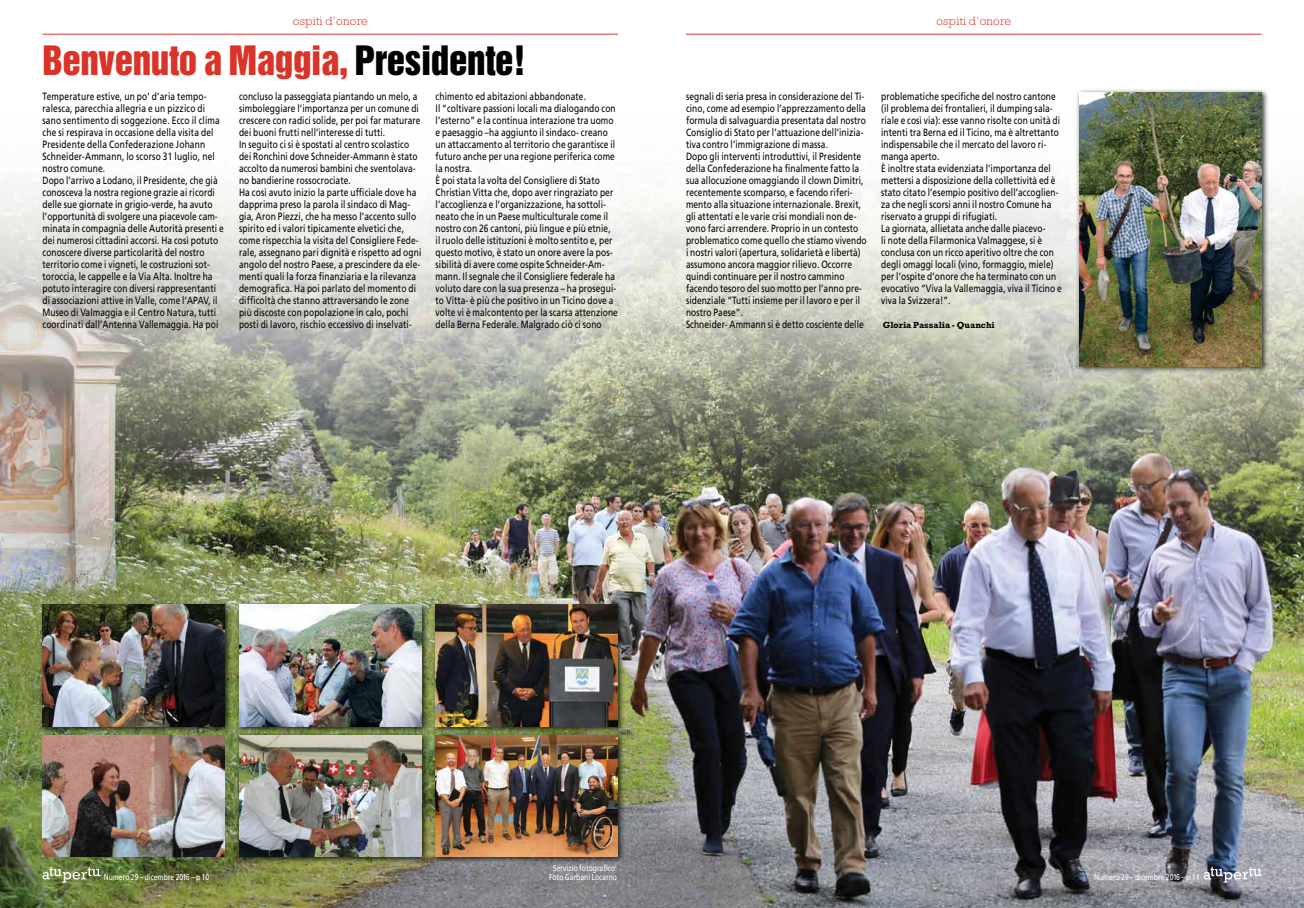
<style>
.page{position:relative;width:1304px;height:908px;background:#fff}
.page>*{position:absolute;margin:0;border:0;box-sizing:border-box;transform-origin:0 0}
.t1{font:37px "Helvetica Inserat LT Std";letter-spacing:-.01em;color:#db3328}
.t2{font:300 12px "Rockwell Std";letter-spacing:.025em;color:#db3328}
.t3{font:10.5px/12px "Frutiger LT Std";letter-spacing:.01em;color:#000;scale:.8 1}
.t4{font:700 9px "Rockwell Std";color:#000}
.t5{font:8.5px/8.5px "Frutiger LT Std";color:#fff;text-align:center;scale:.8 1}
.s1{color:#000}
</style>
<div class="page">
<img style="left:0;top:188px;width:1304px;height:719px">
<hr style="left:43px;top:34px;width:575px;height:1px;background:#db3328">
<hr style="left:686px;top:34px;width:575px;height:1px;background:#db3328">
<svg style="left:1204px;top:866px;width:57px;height:16px"></svg>
<svg style="left:43px;top:866px;width:57px;height:16px"></svg>
<div style="left:1076px;top:89px;width:193px;height:284px;background:#000;opacity:.75"></div>
<img style="left:1079px;top:92px;width:182px;height:274px">
<div style="left:39px;top:601px;width:193px;height:132px;background:#000;opacity:.75"></div>
<img style="left:43px;top:604px;width:182px;height:122px">
<div style="left:236px;top:601px;width:193px;height:132px;background:#000;opacity:.75"></div>
<img style="left:239px;top:604px;width:182px;height:122px">
<div style="left:432px;top:601px;width:193px;height:132px;background:#000;opacity:.75"></div>
<img style="left:436px;top:604px;width:182px;height:122px">
<div style="left:236px;top:731px;width:193px;height:132px;background:#000;opacity:.75"></div>
<img style="left:239px;top:734px;width:182px;height:122px">
<div style="left:432px;top:731px;width:193px;height:132px;background:#000;opacity:.75"></div>
<img style="left:436px;top:734px;width:182px;height:122px">
<img style="left:43px;top:735px;width:182px;height:121px">
<p class="t2" style="left:293px;top:14px;width:76px">ospiti d’onore</p>
<p class="t2" style="left:936px;top:14px;width:76px">ospiti d’onore</p>
<h1 class="t1" style="left:43px;top:38px;width:485px">Benvenuto a Maggia, <span class="s1">Presidente!</span></h1>
<p class="t3" style="left:43px;top:90px;width:228px">Temperature estive, un po’ d’aria tempo&shy;ralesca, parecchia allegria e un pizzico di sano sentimento di soggezione. Ecco il clima che si respirava in occasione della visita del Presidente della Confederazione Johann Schneider-Ammann, lo scorso 31 luglio, nel nostro comune.<br>Dopo l’arrivo a Lodano, il Presidente, che già conosceva la nostra regione grazie ai ricordi delle sue giornate in grigio-verde, ha avuto l’opportunità di svolgere una piacevole cam&shy;minata in compagnia delle Autorità presenti e dei numerosi cittadini accorsi. Ha così potuto conoscere diverse particolarità del nostro territorio come i vigneti, le costruzioni sot&shy;toroccia, le cappelle e la Via Alta. Inoltre ha potuto interagire con diversi rappresentanti di associazioni attive in Valle, come l’APAV, il Museo di Valmaggia e il Centro Natura, tutti coordinati dall’Antenna Vallemaggia. Ha poi</p>
<p class="t3" style="left:239px;top:90px;width:229px">concluso la passeggiata piantando un melo, a simboleggiare l’importanza per un comune di crescere con radici solide, per poi far maturare dei buoni frutti nell’interesse di tutti.<br>In seguito ci si è spostati al centro scolastico dei Ronchini dove Schneider-Ammann è stato accolto da numerosi bambini che sventolava&shy;no bandierine rossocrociate.<br>Ha così avuto inizio la parte ufficiale dove ha dapprima preso la parola il sindaco di Mag&shy;gia, Aron Piezzi, che ha messo l’accento sullo spirito ed i valori tipicamente elvetici che, come rispecchia la visita del Consigliere Fede&shy;rale, assegnano pari dignità e rispetto ad ogni angolo del nostro Paese, a prescindere da ele&shy;menti quali la forza finanziaria e la rilevanza demografica. Ha poi parlato del momento di difficoltà che stanno attraversando le zone più discoste con popolazione in calo, pochi posti di lavoro, rischio eccessivo di inselvati-</p>
<p class="t3" style="left:436px;top:90px;width:229px">chimento ed abitazioni abbandonate.<br>Il “coltivare passioni locali ma dialogando con l’esterno” e la continua interazione tra uomo e paesaggio –ha aggiunto il sindaco- creano un attaccamento al territorio che garantisce il futuro anche per una regione periferica come la nostra.<br>È poi stata la volta del Consigliere di Stato Christian Vitta che, dopo aver ringraziato per l’accoglienza e l’organizzazione, ha sottoli&shy;neato che in un Paese multiculturale come il nostro con 26 cantoni, più lingue e più etnie, il ruolo delle istituzioni è molto sentito e, per questo motivo, è stato un onore avere la pos&shy;sibilità di avere come ospite Schneider-Am&shy;mann. Il segnale che il Consigliere federale ha voluto dare con la sua presenza – ha prosegui&shy;to Vitta- è più che positivo in un Ticino dove a volte vi è malcontento per la scarsa attenzione della Berna Federale. Malgrado ciò ci sono</p>
<p class="t3" style="left:686px;top:90px;width:227px">segnali di seria presa in considerazione del Ti&shy;cino, come ad esempio l’apprezzamento della formula di salvaguardia presentata dal nostro Consiglio di Stato per l’attuazione dell’inizia&shy;tiva contro l’immigrazione di massa.<br>Dopo gli interventi introduttivi, il Presidente della Confederazione ha finalmente fatto la sua allocuzione omaggiando il clown Dimitri, recentemente scomparso, e facendo riferi&shy;mento alla situazione internazionale. Brexit, gli attentati e le varie crisi mondiali non de&shy;vono farci arrendere. Proprio in un contesto problematico come quello che stiamo vivendo i nostri valori (apertura, solidarietà e libertà) assumono ancora maggior rilievo. Occorre quindi continuare per il nostro cammino facendo tesoro del suo motto per l’anno pre&shy;sidenziale “Tutti insieme per il lavoro e per il nostro Paese”.<br>Schneider- Ammann si è detto cosciente delle</p>
<p class="t3" style="left:881px;top:90px;width:227px">problematiche specifiche del nostro cantone (il problema dei frontalieri, il dumping sala&shy;riale e così via): esse vanno risolte con unità di intenti tra Berna ed il Ticino, ma è altrettanto indispensabile che il mercato del lavoro ri&shy;manga aperto.<br>È inoltre stata evidenziata l’importanza del mettersi a disposizione della collettività ed è stato citato l’esempio positivo dell’accoglien&shy;za che negli scorsi anni il nostro Comune ha riservato a gruppi di rifugiati.<br>La giornata, allietata anche dalle piacevo-<br>li note della Filarmonica Valmaggese, si è conclusa con un ricco aperitivo oltre che con degli omaggi locali (vino, formaggio, miele) per l’ospite d’onore che ha terminato con un evocativo “Viva la Vallemaggia, viva il Ticino e viva la Svizzera!”.</p>
<p class="t4" style="left:883px;top:320px;width:114px">Gloria Passalia - Quanchi</p>
<p class="t5" style="left:549px;top:863px;width:86px">Servizio fotografico:<br>Foto Garbani Locarno</p>
<p class="t5" style="left:104px;top:872px;width:133px">Numero 29 – dicembre 2016 – p 10</p>
<p class="t5" style="left:1094px;top:872px;width:133px">Numero 29 – dicembre 2016 – p 11</p>
</div>
